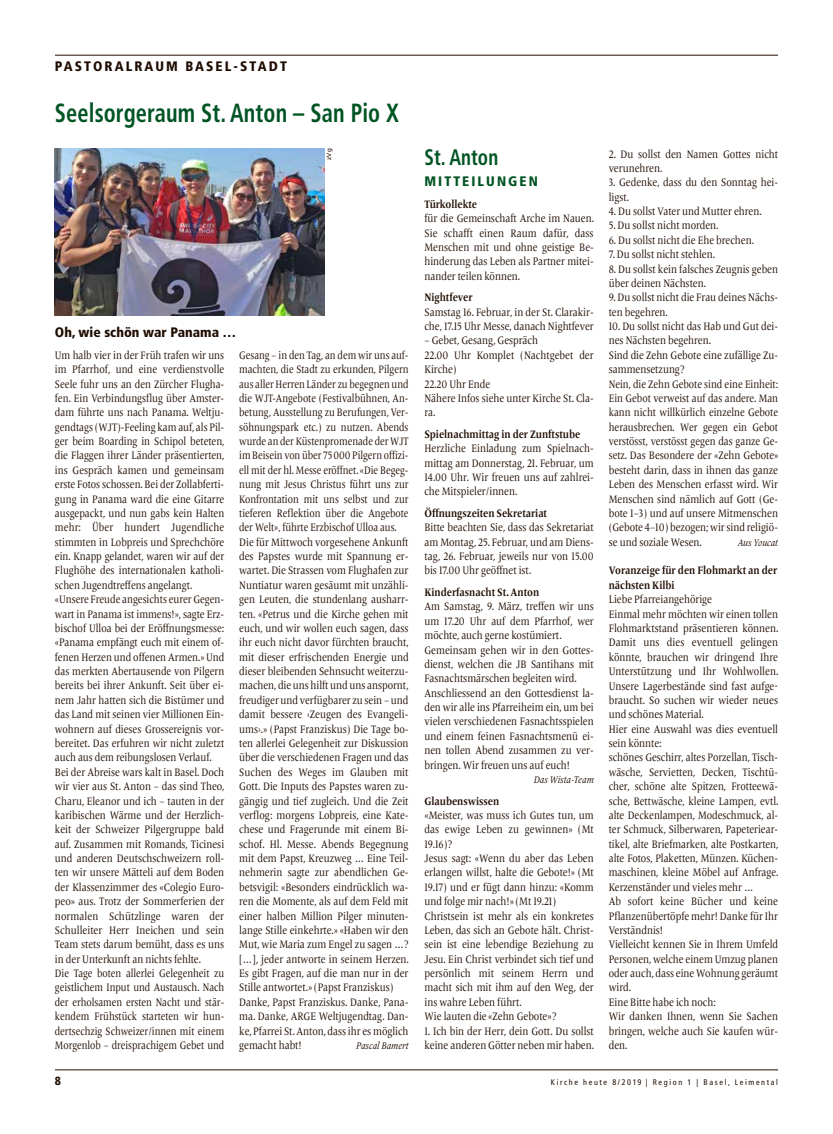
<style>
.page{position:relative;width:833px;height:1134px;background:#fff}
.page>*{position:absolute;margin:0;border:0;box-sizing:border-box;transform-origin:0 0}
.t1{font:700 condensed 26.25px "Frutiger";letter-spacing:.005em;color:#005423;scale:.85 1}
.t2{font:700 condensed 22.5px "Frutiger";letter-spacing:.005em;color:#005423;scale:.85 1}
.t3{font:900 condensed 13.75px "Frutiger";letter-spacing:.15em;color:#1f0c00}
.t4{font:900 condensed 13.75px "Frutiger";color:#1f0c00}
.t5{font:900 condensed 13.75px "Frutiger";letter-spacing:.15em;color:#005423}
.t6{font:900 condensed 11.88px "Frutiger";color:#1f0c00}
.t7{font:11.25px/14.4px "Frutiger Serif LT Pro";color:#1f0c00;scale:.85 1}
.t8{font:11.25px/14.4px "Frutiger Serif LT Pro";color:#1f0c00;scale:.84 1}
.t9{font:11.25px/14.4px "Frutiger Serif LT Pro";color:#1f0c00;scale:.82 1}
.t10{font:700 11.25px/14.4px "Frutiger Serif LT Pro";color:#1f0c00;scale:.85 1}
.t11{font:italic 10px "Frutiger Serif LT Pro";color:#1f0c00;scale:.85 1}
.t12{font:condensed 8.12px "Frutiger";letter-spacing:.2em;color:#1f0c00}
.t13{font:6.25px "Frutiger";color:#1f0c00}
</style>
<div class="page">
<hr style="left:55px;top:1070px;width:723px;height:1px;background:#1f0c00">
<hr style="left:55px;top:55px;width:723px;height:1px;background:#1f0c00">
<img style="left:55px;top:148px;width:269px;height:168px">
<p class="t3" style="left:55px;top:58px;width:233px">PASTORALRAUM BASEL-STADT</p>
<h1 class="t1" style="left:55px;top:97px;width:406px">Seelsorgeraum St. Anton – San Pio X</h1>
<p class="t13" style="left:325px;top:160px;width:13px;rotate:-90deg">zVg</p>
<p class="t4" style="left:55px;top:324px;width:183px">Oh, wie schön war Panama …</p>
<p class="t8" style="left:55px;top:348px;width:203px">Um halb vier in der Früh trafen wir uns im Pfarrhof, und eine verdienstvolle Seele fuhr uns an den Zürcher Flugha&shy;fen. Ein Verbindungsflug über Amster&shy;dam führte uns nach Panama. Weltju&shy;gendtags (WJT)-Feeling kam auf, als Pil&shy;ger beim Boarding in Schipol beteten, die Flaggen ihrer Länder präsentierten, ins Gespräch kamen und gemeinsam erste Fotos schossen. Bei der Zollabferti&shy;gung in Panama ward die eine Gitarre ausgepackt, und nun gabs kein Halten mehr: Über hundert Jugendliche stimmten in Lobpreis und Sprechchöre ein. Knapp gelandet, waren wir auf der Flughöhe des internationalen katholi&shy;schen Jugendtreffens angelangt. «Unsere Freude angesichts eurer Gegen&shy;wart in Panama ist immens!», sagte Erz&shy;bischof Ulloa bei der Eröffnungsmesse: «Panama empfängt euch mit einem of&shy;fenen Herzen und offenen Armen.» Und das merkten Abertausende von Pilgern bereits bei ihrer Ankunft. Seit über ei&shy;nem Jahr hatten sich die Bistümer und das Land mit seinen vier Millionen Ein&shy;wohnern auf dieses Grossereignis vor&shy;bereitet. Das erfuhren wir nicht zuletzt auch aus dem reibungslosen Verlauf.<br>Bei der Abreise wars kalt in Basel. Doch wir vier aus St. Anton – das sind Theo, Charu, Eleanor und ich – tauten in der karibischen Wärme und der Herzlich&shy;keit der Schweizer Pilgergruppe bald auf. Zusammen mit Romands, Ticinesi und anderen Deutschschweizern roll&shy;ten wir unsere Mätteli auf dem Boden der Klassenzimmer des «Colegio Euro&shy;peo» aus. Trotz der Sommerferien der normalen Schützlinge waren der Schulleiter Herr Ineichen und sein Team stets darum bemüht, dass es uns in der Unterkunft an nichts fehlte.<br>Die Tage boten allerlei Gelegenheit zu geistlichem Input und Austausch. Nach der erholsamen ersten Nacht und stär&shy;kendem Frühstück starteten wir hun&shy;dertsechzig Schweizer/innen mit einem Morgenlob – dreisprachigem Gebet und</p>
<p class="t9" style="left:239px;top:348px;width:208px">Gesang – in den Tag, an dem wir uns auf&shy;machten, die Stadt zu erkunden, Pilgern aus aller Herren Länder zu begegnen und die WJT-Angebote (Festivalbühnen, An&shy;betung, Ausstellung zu Berufungen, Ver&shy;söhnungspark etc.) zu nutzen. Abends wurde an der Küstenpromenade der WJT im Beisein von über 75000 Pilgern offizi&shy;ell mit der hl. Messe eröffnet. «Die Begeg&shy;nung mit Jesus Christus führt uns zur Konfrontation mit uns selbst und zur tieferen Reflektion über die Angebote der Welt», führte Erzbischof Ulloa aus.<br>Die für Mittwoch vorgesehene Ankunft des Papstes wurde mit Spannung er&shy;wartet. Die Strassen vom Flughafen zur Nuntiatur waren gesäumt mit unzähli&shy;gen Leuten, die stundenlang ausharr&shy;ten. «Petrus und die Kirche gehen mit euch, und wir wollen euch sagen, dass ihr euch nicht davor fürchten braucht, mit dieser erfrischenden Energie und dieser bleibenden Sehnsucht weiterzu&shy;machen, die uns hilft und uns anspornt, freudiger und verfügbarer zu sein – und damit bessere ‹Zeugen des Evangeli&shy;ums›.» (Papst Franziskus) Die Tage bo&shy;ten allerlei Gelegenheit zur Diskussion über die verschiedenen Fragen und das Suchen des Weges im Glauben mit Gott. Die Inputs des Papstes waren zu&shy;gängig und tief zugleich. Und die Zeit verflog: morgens Lobpreis, eine Kate&shy;chese und Fragerunde mit einem Bi&shy;schof. Hl. Messe. Abends Begegnung mit dem Papst, Kreuzweg … Eine Teil&shy;nehmerin sagte zur abendlichen Ge&shy;betsvigil: «Besonders eindrücklich wa&shy;ren die Momente, als auf dem Feld mit einer halben Million Pilger minuten&shy;lange Stille einkehrte.» «Haben wir den Mut, wie Maria zum Engel zu sagen …? […], jeder antworte in seinem Herzen.<br>Es gibt Fragen, auf die man nur in der Stille antwortet.» (Papst Franziskus)<br>Danke, Papst Franziskus. Danke, Pana&shy;ma. Danke, ARGE Weltjugendtag. Dan&shy;ke, Pfarrei St. Anton, dass ihr es möglich gemacht habt!</p>
<p class="t11" style="left:356px;top:1039px;width:63px">Pascal Bamert</p>
<h2 class="t2" style="left:424px;top:144px;width:88px">St. Anton</h2>
<p class="t5" style="left:424px;top:173px;width:115px">MITTEILUNGEN</p>
<p class="t10" style="left:424px;top:197px;width:63px">Türkollekte</p>
<p class="t7" style="left:424px;top:211px;width:201px;text-align:justify">für die Gemeinschaft Arche im Nauen.<br>Sie schafft einen Raum dafür, dass Menschen mit und ohne geistige Be&shy;hinderung das Leben als Partner mitei&shy;nander teilen können.</p>
<p class="t10" style="left:424px;top:290px;width:58px">Nightfever</p>
<p class="t7" style="left:424px;top:305px;width:201px">Samstag 16. Februar, in der St. Clarakir&shy;che, 17.15 Uhr Messe, danach Nightfever</p>
<p class="t7" style="left:424px;top:334px;width:201px">– Gebet, Gesang, Gespräch<br>22.00 Uhr Komplet (Nachtgebet der<br>Kirche)<br>22.20 Uhr Ende<br>Nähere Infos siehe unter Kirche St. Cla&shy;ra.</p>
<p class="t10" style="left:424px;top:427px;width:185px">Spielnachmittag in der Zunftstube</p>
<p class="t7" style="left:424px;top:441px;width:201px;text-align:justify">Herzliche Einladung zum Spielnach&shy;mittag am Donnerstag, 21. Februar, um 14.00 Uhr. Wir freuen uns auf zahlrei&shy;che Mitspieler/innen.</p>
<p class="t10" style="left:424px;top:506px;width:146px">Öffnungszeiten Sekretariat</p>
<p class="t7" style="left:424px;top:520px;width:201px;text-align:justify">Bitte beachten Sie, dass das Sekretariat am Montag, 25. Februar, und am Diens&shy;tag, 26. Februar, jeweils nur von 15.00 bis 17.00 Uhr geöffnet ist.</p>
<p class="t10" style="left:424px;top:585px;width:136px">Kinderfasnacht St. Anton</p>
<p class="t7" style="left:424px;top:600px;width:201px">Am Samstag, 9. März, treffen wir uns um 17.20 Uhr auf dem Pfarrhof, wer möchte, auch gerne kostümiert.<br>Gemeinsam gehen wir in den Gottes&shy;dienst, welchen die JB Santihans mit Fasnachtsmärschen begleiten wird.<br>Anschliessend an den Gottesdienst la&shy;den wir alle ins Pfarreiheim ein, um bei vielen verschiedenen Fasnachtsspielen und einem feinen Fasnachtsmenü ei&shy;nen tollen Abend zusammen zu ver&shy;bringen. Wir freuen uns auf euch!</p>
<p class="t11" style="left:534px;top:774px;width:72px">Das Wista-Team</p>
<p class="t10" style="left:424px;top:794px;width:89px">Glaubenswissen</p>
<p class="t7" style="left:424px;top:808px;width:201px">«Meister, was muss ich Gutes tun, um das ewige Leben zu gewinnen» (Mt<br>19.16)?<br>Jesus sagt: «Wenn du aber das Leben erlangen willst, halte die Gebote!» (Mt<br>19.17) und er fügt dann hinzu: «Komm und folge mir nach!» (Mt 19.21)<br>Christsein ist mehr als ein konkretes<br>Leben, das sich an Gebote hält. Christ&shy;sein ist eine lebendige Beziehung zu<br>Jesu. Ein Christ verbindet sich tief und persönlich mit seinem Herrn und macht sich mit ihm auf den Weg, der ins wahre Leben führt.<br>Wie lauten die «Zehn Gebote»?</p>
<p class="t7" style="left:424px;top:1024px;width:201px">1. Ich bin der Herr, dein Gott. Du sollst keine anderen Götter neben mir haben.</p>
<p class="t7" style="left:609px;top:147px;width:201px">2. Du sollst den Namen Gottes nicht verunehren.</p>
<p class="t7" style="left:609px;top:175px;width:201px">3. Gedenke, dass du den Sonntag hei&shy;ligst.</p>
<p class="t7" style="left:609px;top:204px;width:181px">4. Du sollst Vater und Mutter ehren.</p>
<p class="t7" style="left:609px;top:219px;width:131px">5. Du sollst nicht morden.</p>
<p class="t7" style="left:609px;top:233px;width:172px">6. Du sollst nicht die Ehe brechen.</p>
<p class="t7" style="left:609px;top:247px;width:126px">7. Du sollst nicht stehlen.</p>
<p class="t7" style="left:609px;top:262px;width:201px">8. Du sollst kein falsches Zeugnis geben über deinen Nächsten.</p>
<p class="t7" style="left:609px;top:290px;width:201px">9. Du sollst nicht die Frau deines Nächs&shy;ten begehren.</p>
<p class="t7" style="left:609px;top:319px;width:201px">10. Du sollst nicht das Hab und Gut dei&shy;nes Nächsten begehren.<br>Sind die Zehn Gebote eine zufällige Zu&shy;sammensetzung?<br>Nein, die Zehn Gebote sind eine Einheit:<br>Ein Gebot verweist auf das andere. Man kann nicht willkürlich einzelne Gebote herausbrechen. Wer gegen ein Gebot verstösst, verstösst gegen das ganze Ge&shy;setz. Das Besondere der «Zehn Gebote» besteht darin, dass in ihnen das ganze Leben des Menschen erfasst wird. Wir Menschen sind nämlich auf Gott (Ge&shy;bote 1–3) und auf unsere Mitmenschen (Gebote 4–10) bezogen; wir sind religiö&shy;se und soziale Wesen.</p>
<p class="t11" style="left:738px;top:536px;width:49px">Aus Youcat</p>
<p class="t10" style="left:609px;top:564px;width:200px">Voranzeige für den Flohmarkt an der nächsten Kilbi</p>
<p class="t7" style="left:609px;top:592px;width:201px">Liebe Pfarreiangehörige<br>Einmal mehr möchten wir einen tollen<br>Flohmarktstand präsentieren können.<br>Damit uns dies eventuell gelingen könnte, brauchen wir dringend Ihre<br>Unterstützung und Ihr Wohlwollen.<br>Unsere Lagerbestände sind fast aufge&shy;braucht. So suchen wir wieder neues und schönes Material.<br>Hier eine Auswahl was dies eventuell sein könnte:<br>schönes Geschirr, altes Porzellan, Tisch&shy;wäsche, Servietten, Decken, Tischtü&shy;cher, schöne alte Spitzen, Frotteewä&shy;sche, Bettwäsche, kleine Lampen, evtl. alte Deckenlampen, Modeschmuck, al&shy;ter Schmuck, Silberwaren, Papeteriear&shy;tikel, alte Briefmarken, alte Postkarten, alte Fotos, Plaketten, Münzen. Küchen&shy;maschinen, kleine Möbel auf Anfrage.<br>Kerzenständer und vieles mehr …<br>Ab sofort keine Bücher und keine<br>Pflanzenübertöpfe mehr! Danke für Ihr<br>Verständnis!<br>Vielleicht kennen Sie in Ihrem Umfeld<br>Personen, welche einem Umzug planen oder auch, dass eine Wohnung geräumt wird.<br>Eine Bitte habe ich noch:<br>Wir danken Ihnen, wenn Sie Sachen bringen, welche auch Sie kaufen wür&shy;den.</p>
<p class="t6" style="left:55px;top:1074px;width:8px">8</p>
<p class="t12" style="left:551px;top:1077px;width:229px">Kirche heute 8/2019 | Region 1 | Basel, Leimental</p>
</div>
